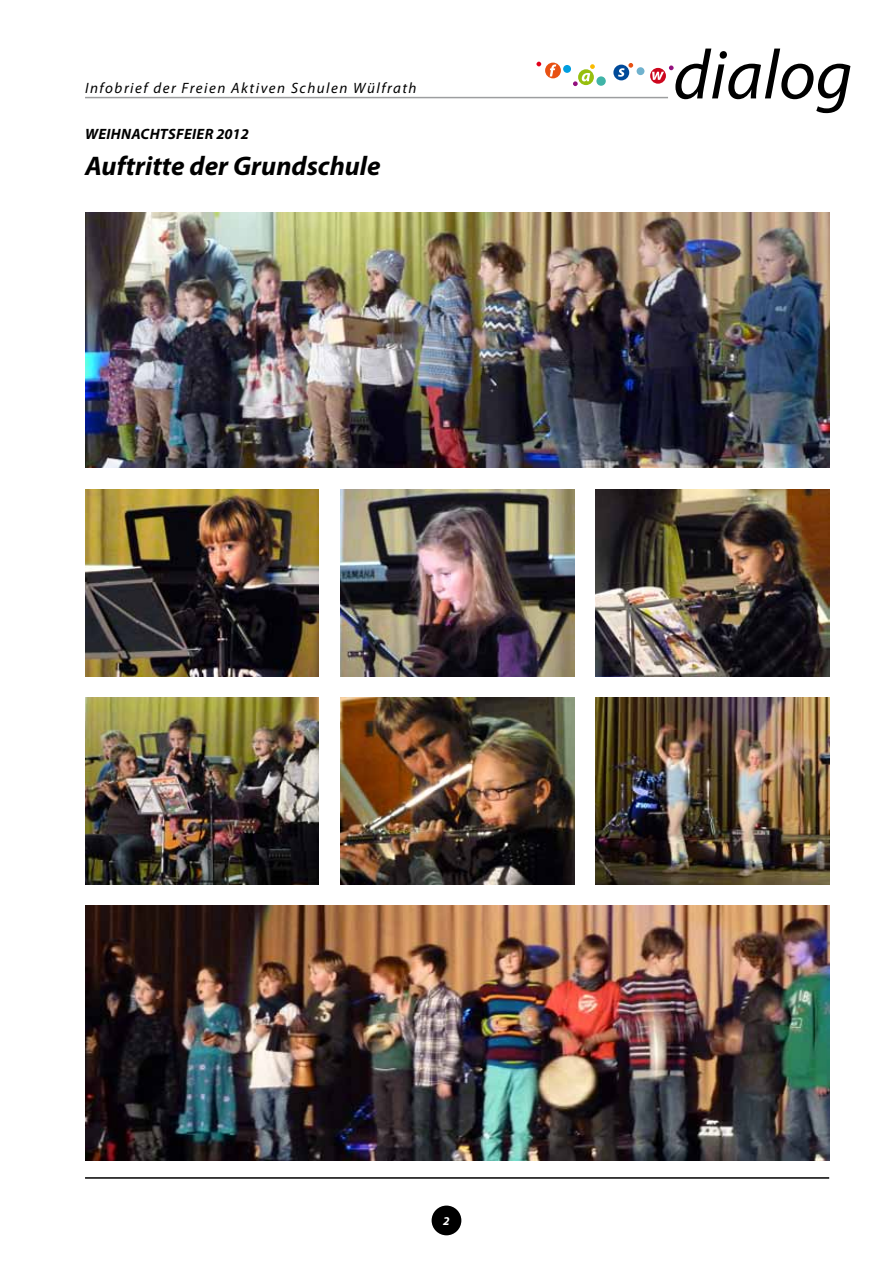
<style>
.page{position:relative;width:893px;height:1263px;background:#fff}
.page>*{position:absolute;margin:0;border:0;box-sizing:border-box;transform-origin:0 0}
.t1{font:italic 700 27px "Myriad Pro";color:#000}
.t2{font:italic 15px "Myriad Pro";letter-spacing:.1em;color:#000}
.t3{font:italic 700 15px "Myriad Pro";letter-spacing:.125em;color:#000}
.t4{font:italic 700 15px "Myriad Pro";letter-spacing:.09em;color:#000}
.t5{font:italic 700 12px "Myriad Pro";color:#fff}
</style>
<div class="page">
<hr style="left:85px;top:97px;width:583px;height:1px;background:#9c9e9f">
<hr style="left:85px;top:1177px;width:744px;height:2px;background:#000">
<div style="left:432px;top:1205px;width:29px;height:30px;background:#000;border-radius:50%"></div>
<div style="left:637px;top:67px;width:7px;height:8px;background:#70b2ce;border-radius:50%"></div>
<svg style="left:545px;top:63px;width:16px;height:15px"></svg>
<div style="left:563px;top:65px;width:8px;height:8px;background:#009ee0;border-radius:50%"></div>
<svg style="left:536px;top:62px;width:5px;height:4px"></svg>
<svg style="left:550px;top:65px;width:6px;height:11px"></svg>
<svg style="left:596px;top:76px;width:10px;height:10px"></svg>
<svg style="left:573px;top:64px;width:22px;height:22px"></svg>
<div style="left:613px;top:65px;width:16px;height:15px;background:#004a99;border-radius:50%"></div>
<svg style="left:618px;top:63px;width:15px;height:14px"></svg>
<svg style="left:650px;top:68px;width:16px;height:16px"></svg>
<svg style="left:652px;top:49px;width:198px;height:64px"></svg>
<img style="left:85px;top:213px;width:744px;height:255px">
<img style="left:85px;top:906px;width:744px;height:255px">
<img style="left:85px;top:489px;width:234px;height:187px">
<img style="left:85px;top:697px;width:234px;height:187px">
<img style="left:595px;top:697px;width:234px;height:187px">
<img style="left:340px;top:489px;width:234px;height:187px">
<img style="left:595px;top:489px;width:234px;height:187px">
<img style="left:340px;top:697px;width:234px;height:187px">
<p class="t2" style="left:85px;top:78px;width:333px">Infobrief der Freien Aktiven Schulen Wülfrath</p>
<p class="t3" style="left:85px;top:124px;width:92px">Weihnachtsfeie</p>
<p class="t4" style="left:205px;top:124px;width:46px">r 2012</p>
<h1 class="t1" style="left:85px;top:149px;width:297px">Auftritte der Grundschule</h1>
<p class="t5" style="left:443px;top:1213px;width:8px">2</p>
</div>
